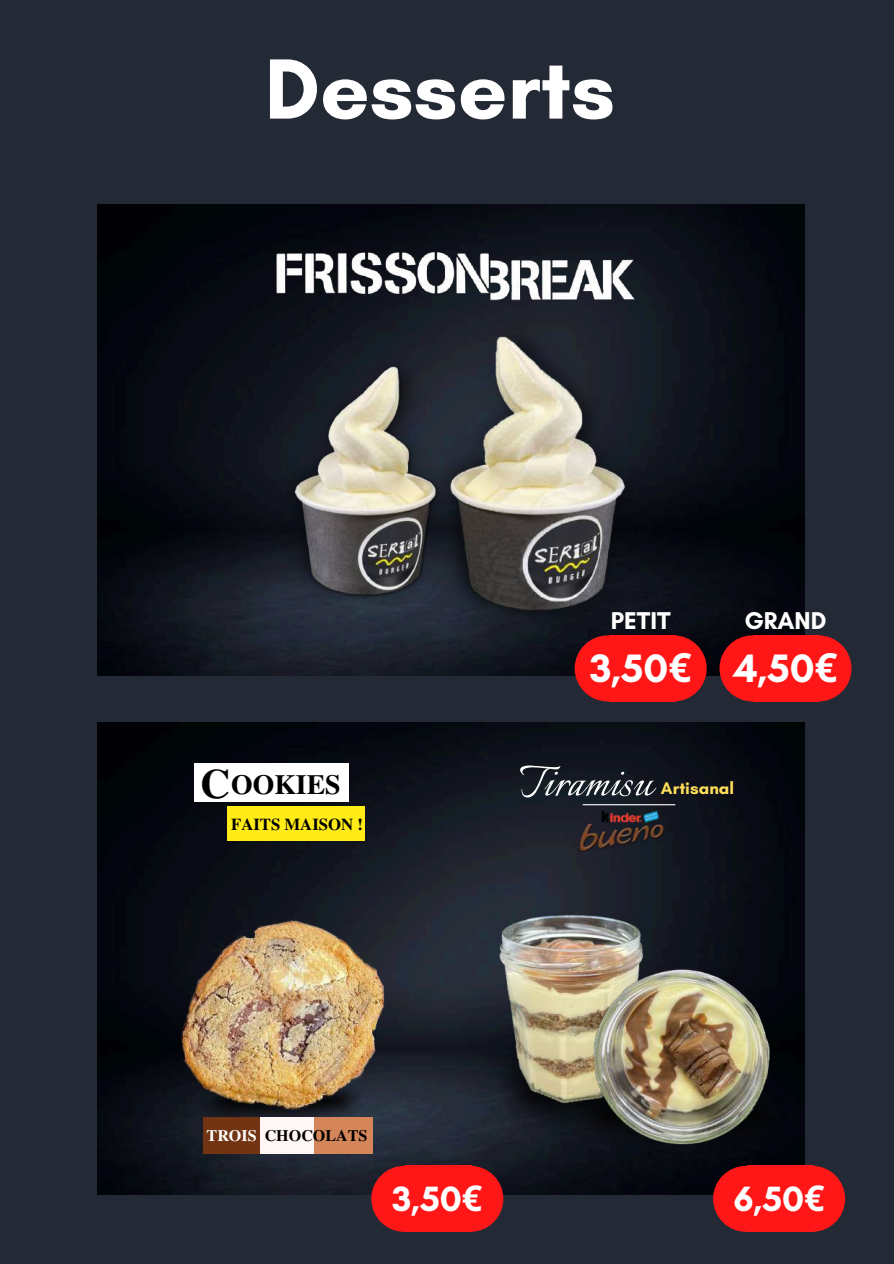
<style>
.page{position:relative;width:894px;height:1264px;background:#fff}
.page>*{position:absolute;margin:0;border:0;box-sizing:border-box;transform-origin:0 0}
.t1{font:700 87px "Glacial Indifference";color:#fff}
.t2{font:54px "Italianno";color:#fff}
.t3{font:700 40.35px "Glacial Indifference";color:#fff}
.t4{font:700 35.7px "Glacial Indifference";color:#fff}
.t5{font:700 27.75px "Te X Gyre Termes";color:#000}
.t6{font:700 24.75px "Glacial Indifference";color:#fff}
.t7{font:700 17.1px "Glacial Indifference";color:#ffde59}
.t8{font:700 16.65px "Te X Gyre Termes";color:#000}
.t9{font:700 16.05px "Te X Gyre Termes";color:#000}
.s1{font-family:"Noto Sans"}
.s2{font-size:41.7px}
.s3{color:#fff}
</style>
<div class="page">
<div style="left:0;top:0;width:893px;height:1263px;background:#232a35"></div>
<img style="left:97px;top:723px;width:707px;height:471px">
<img style="left:173px;top:906px;width:228px;height:247px">
<div style="left:257px;top:1117px;width:57px;height:36px;background:#fff6f6"></div>
<div style="left:203px;top:1116px;width:56px;height:37px;background:#723413"></div>
<div style="left:314px;top:1116px;width:58px;height:37px;background:#d48559"></div>
<div style="left:227px;top:806px;width:138px;height:35px;background:#ffeb15"></div>
<div style="left:194px;top:763px;width:155px;height:39px;background:#fff"></div>
<img style="left:97px;top:204px;width:707px;height:471px">
<div style="left:747px;top:1165px;width:66px;height:66px;background:#ff1616"></div>
<div style="left:778px;top:1165px;width:66px;height:66px;background:#ff1616;border-radius:50%"></div>
<div style="left:713px;top:1165px;width:66px;height:66px;background:#ff1616;border-radius:50%"></div>
<img style="left:265px;top:243px;width:383px;height:66px">
<img style="left:274px;top:347px;width:149px;height:272px">
<img style="left:423px;top:309px;width:226px;height:335px">
<div style="left:753px;top:635px;width:66px;height:66px;background:#ff1616"></div>
<div style="left:785px;top:635px;width:66px;height:66px;background:#ff1616;border-radius:50%"></div>
<div style="left:719px;top:635px;width:66px;height:66px;background:#ff1616;border-radius:50%"></div>
<div style="left:609px;top:635px;width:66px;height:66px;background:#ff1616"></div>
<div style="left:640px;top:635px;width:66px;height:66px;background:#ff1616;border-radius:50%"></div>
<div style="left:574px;top:635px;width:66px;height:66px;background:#ff1616;border-radius:50%"></div>
<div style="left:405px;top:1165px;width:66px;height:66px;background:#ff1616"></div>
<div style="left:437px;top:1165px;width:66px;height:66px;background:#ff1616;border-radius:50%"></div>
<div style="left:371px;top:1165px;width:66px;height:66px;background:#ff1616;border-radius:50%"></div>
<img style="left:480px;top:905px;width:213px;height:229px">
<img style="left:558px;top:961px;width:247px;height:192px">
<hr style="left:583px;top:804px;width:91px;height:1px;background:#fff">
<img style="left:572px;top:804px;width:98px;height:53px">
<h1 class="t1" style="left:265px;top:36px;width:352px">Desserts</h1>
<h3 class="t6" style="left:610px;top:605px;width:61px">PETIT</h3>
<h3 class="t3" style="left:589px;top:644px;width:103px">3,50<span class="s1">€</span></h3>
<h3 class="t6" style="left:744px;top:605px;width:83px">GRAND</h3>
<h3 class="t3" style="left:733px;top:644px;width:106px">4,50<span class="s1">€</span></h3>
<h3 class="t5" style="left:200px;top:762px;width:142px"><span class="s2">C</span>OOKIES</h3>
<p class="t8" style="left:231px;top:811px;width:133px">FAITS MAISON !</p>
<h2 class="t2" style="left:519px;top:752px;width:135px">Tiramisu</h2>
<p class="t7" style="left:660px;top:778px;width:75px">Artisanal</p>
<p class="t9" style="left:206px;top:1123px;width:162px"><span class="s3">TROIS</span> CHOCOLATS</p>
<h3 class="t4" style="left:392px;top:1177px;width:92px">3,50<span class="s1">€</span></h3>
<h3 class="t4" style="left:733px;top:1177px;width:93px">6,50<span class="s1">€</span></h3>
</div>
